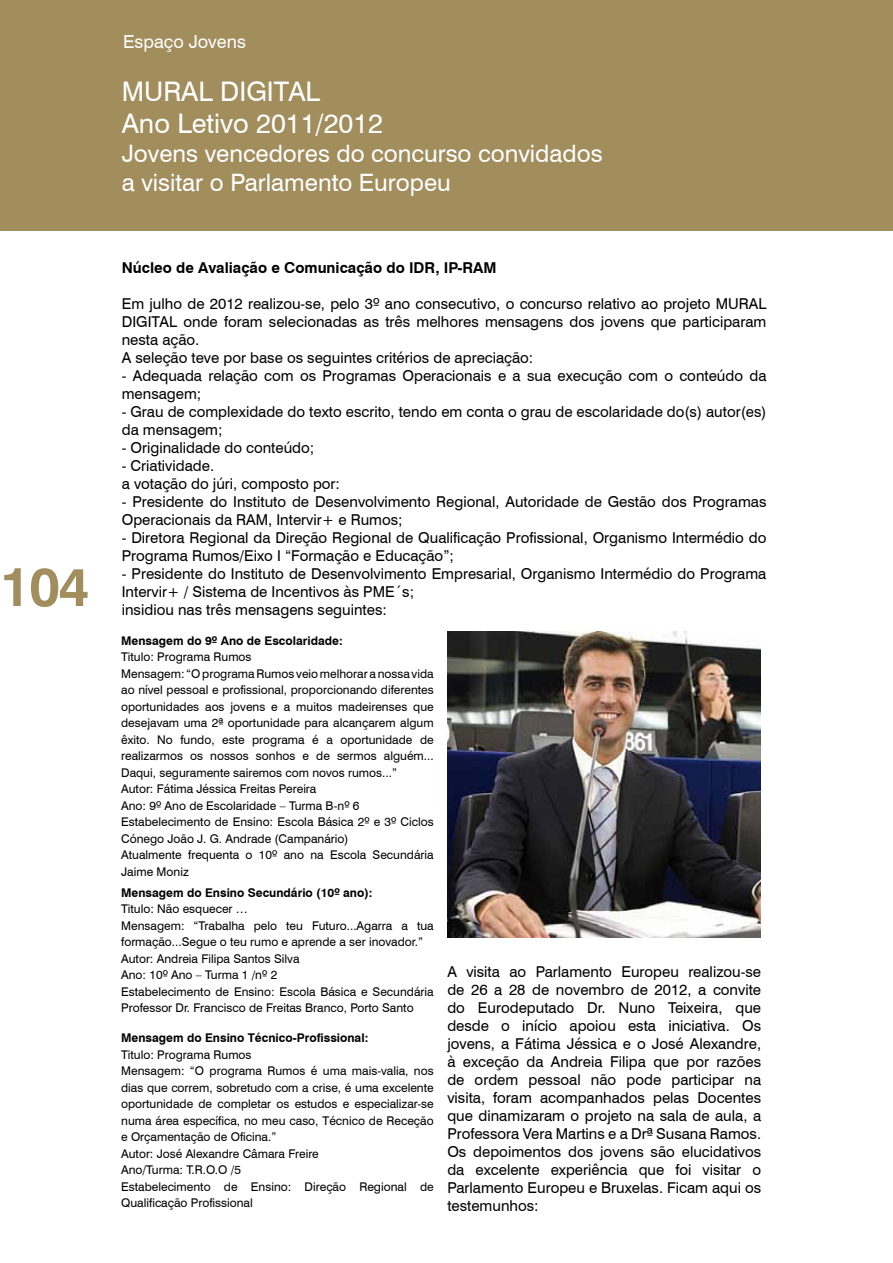
<style>
.page{position:relative;width:893px;height:1263px;background:#fff}
.page>*{position:absolute;margin:0;border:0;box-sizing:border-box;transform-origin:0 0}
.t1{font:700 54px "Swiss 721 BT";color:#a28d5d}
.t2{font:27px/32.4px "Swiss 721 BT";color:#fff}
.t3{font:24px/28.8px "Swiss 721 BT";color:#fff}
.t4{font:18px "Swiss 721 BT";color:#fff}
.t5{font:15px/18px "Swiss 721 BT";color:#000}
.t6{font:700 15px "Swiss 721 BT";color:#000}
.t7{font:12px/16.5px "Swiss 721 BT";color:#000}
.t8{font:700 12px "Swiss 721 BT";color:#000}
</style>
<div class="page">
<div style="left:0;top:0;width:893px;height:230px;background:#a28d5d"></div>
<img style="left:448px;top:631px;width:312px;height:307px">
<h1 class="t1" style="left:0;top:554px;width:91px">104</h1>
<p class="t4" style="left:123px;top:31px;width:124px">Espaço Jovens</p>
<h2 class="t2" style="left:122px;top:75px;width:263px">MURAL DIGITAL<br>Ano Letivo 2011/2012</h2>
<h3 class="t3" style="left:122px;top:139px;width:482px">Jovens vencedores do concurso convidados a visitar o Parlamento Europeu</h3>
<p class="t6" style="left:122px;top:259px;width:376px">Núcleo de Avaliação e Comunicação do IDR, IP-RAM</p>
<p class="t5" style="left:122px;top:295px;width:646px">Em julho de 2012 realizou-se, pelo 3º ano consecutivo, o concurso relativo ao projeto MURAL DIGITAL onde foram selecionadas as três melhores mensagens dos jovens que participaram nesta ação.<br>A seleção teve por base os seguintes critérios de apreciação:</p>
<p class="t5" style="left:122px;top:367px;width:646px">- Adequada relação com os Programas Operacionais e a sua execução com o conteúdo da mensagem;</p>
<p class="t5" style="left:122px;top:403px;width:646px">- Grau de complexidade do texto escrito, tendo em conta o grau de escolaridade do(s) autor(es) da mensagem;</p>
<p class="t5" style="left:122px;top:439px;width:194px">- Originalidade do conteúdo;</p>
<p class="t5" style="left:122px;top:457px;width:220px">- Criatividade.<br>a votação do júri, composto por:</p>
<p class="t5" style="left:122px;top:493px;width:646px">- Presidente do Instituto de Desenvolvimento Regional, Autoridade de Gestão dos Programas<br>Operacionais da RAM, Intervir+ e Rumos;</p>
<p class="t5" style="left:122px;top:529px;width:646px">- Diretora Regional da Direção Regional de Qualificação Profissional, Organismo Intermédio do<br>Programa Rumos/Eixo I “Formação e Educação”;</p>
<p class="t5" style="left:122px;top:565px;width:646px">- Presidente do Instituto de Desenvolvimento Empresarial, Organismo Intermédio do Programa<br>Intervir+ / Sistema de Incentivos às PME´s;<br>insidiou nas três mensagens seguintes:</p>
<p class="t8" style="left:121px;top:633px;width:223px">Mensagem do 9º Ano de Escolaridade:</p>
<p class="t7" style="left:121px;top:649px;width:314px">Titulo: Programa Rumos<br>Mensagem: “O programa Rumos veio melhorar a nossa vida ao nível pessoal e profissional, proporcionando diferentes oportunidades aos jovens e a muitos madeirenses que desejavam uma 2ª oportunidade para alcançarem algum êxito. No fundo, este programa é a oportunidade de realizarmos os nossos sonhos e de sermos alguém...<br>Daqui, seguramente sairemos com novos rumos...”<br>Autor: Fátima Jéssica Freitas Pereira<br>Ano: 9º Ano de Escolaridade – Turma B-nº 6<br>Estabelecimento de Ensino: Escola Básica 2º e 3º Ciclos Cónego João J. G. Andrade (Campanário)<br>Atualmente frequenta o 10º ano na Escola Secundária Jaime Moniz</p>
<p class="t8" style="left:121px;top:885px;width:253px">Mensagem do Ensino Secundário (10º ano):</p>
<p class="t7" style="left:121px;top:901px;width:314px">Titulo: Não esquecer …<br>Mensagem: “Trabalha pelo teu Futuro...Agarra a tua formação...Segue o teu rumo e aprende a ser inovador.” Autor: Andreia Filipa Santos Silva<br>Ano: 10º Ano – Turma 1 /nº 2<br>Estabelecimento de Ensino: Escola Básica e Secundária Professor Dr. Francisco de Freitas Branco, Porto Santo</p>
<p class="t8" style="left:121px;top:1031px;width:249px">Mensagem do Ensino Técnico-Profissional:</p>
<p class="t7" style="left:121px;top:1046px;width:314px">Titulo: Programa Rumos<br>Mensagem: “O programa Rumos é uma mais-valia, nos dias que correm, sobretudo com a crise, é uma excelente oportunidade de completar os estudos e especializar-se numa área específica, no meu caso, Técnico de Receção e Orçamentação de Oficina.”<br>Autor: José Alexandre Câmara Freire<br>Ano/Turma: T.R.O.O /5<br>Estabelecimento de Ensino: Direção Regional de Qualificação Profissional</p>
<p class="t5" style="left:447px;top:962px;width:315px;text-align:justify">A visita ao Parlamento Europeu realizou-se de 26 a 28 de novembro de 2012, a convite do Eurodeputado Dr. Nuno Teixeira, que desde o início apoiou esta iniciativa. Os jovens, a Fátima Jéssica e o José Alexandre, à exceção da Andreia Filipa que por razões de ordem pessoal não pode participar na visita, foram acompanhados pelas Docentes que dinamizaram o projeto na sala de aula, a Professora Vera Martins e a Drª Susana Ramos.<br>Os depoimentos dos jovens são elucidativos da excelente experiência que foi visitar o Parlamento Europeu e Bruxelas. Ficam aqui os testemunhos:</p>
</div>
